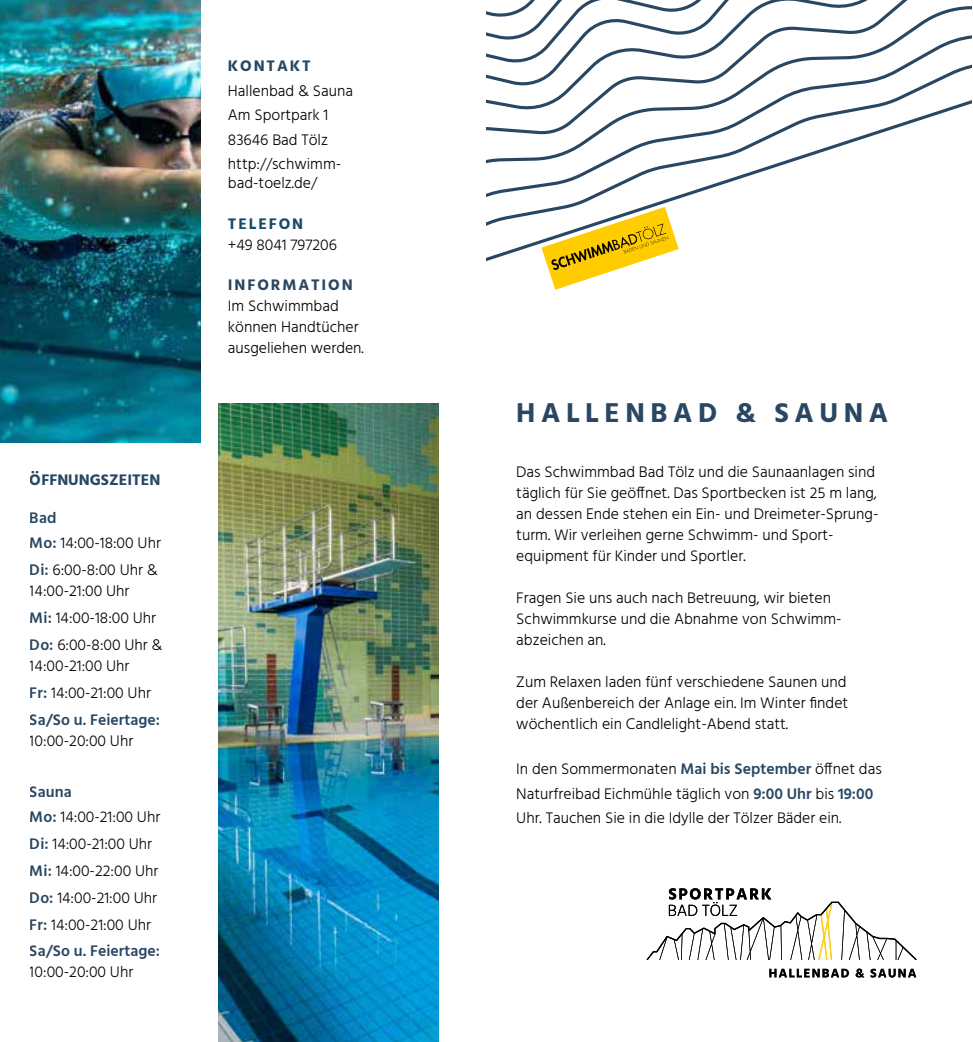
<style>
.page{position:relative;width:973px;height:1042px;background:#fff}
.page>*{position:absolute;margin:0;border:0;box-sizing:border-box;transform-origin:0 0}
.t1{font:700 28px "Hind";letter-spacing:.2em;color:#294762}
.t2{font:300 15.75px/21px "Hind";color:#000}
.t3{font:700 15.75px "Hind";letter-spacing:.12em;color:#294762}
.t4{font:700 15.75px "Hind";color:#294762}
.t5{font:700 15.75px "Hind";letter-spacing:.12em;color:#1a4a69}
.s1{font-weight:600;color:#294762}
</style>
<div class="page">
<svg style="left:486px;top:0;width:485px;height:262px"></svg>
<img style="left:0;top:0;width:201px;height:443px">
<img style="left:218px;top:403px;width:220px;height:639px">
<svg style="left:646px;top:888px;width:270px;height:72px"></svg>
<svg style="left:769px;top:969px;width:79px;height:8px"></svg>
<svg style="left:855px;top:968px;width:9px;height:9px"></svg>
<svg style="left:870px;top:969px;width:46px;height:8px"></svg>
<svg style="left:541px;top:207px;width:137px;height:83px"></svg>
<p class="t4" style="left:30px;top:471px;width:132px">ÖFFNUNGSZEITEN</p>
<p class="t2" style="left:30px;top:506px;width:133px;line-height:24.5px"><span class="s1">Bad<br>Mo:</span> 14:00-18:00 Uhr</p>
<p class="t2" style="left:30px;top:560px;width:129px"><span class="s1">Di:</span> 6:00-8:00 Uhr &amp;<br>14:00-21:00 Uhr</p>
<p class="t2" style="left:30px;top:605px;width:134px;line-height:26.9px"><span class="s1">Mi:</span> 14:00-18:00 Uhr<br><span class="s1">Do:</span> 6:00-8:00 Uhr &amp;</p>
<p class="t2" style="left:30px;top:653px;width:132px;line-height:26.9px">14:00-21:00 Uhr<br><span class="s1">Fr:</span> 14:00-21:00 Uhr<br><span class="s1">Sa/So u. Feiertage:</span></p>
<p class="t2" style="left:30px;top:730px;width:105px">10:00-20:00 Uhr</p>
<p class="t2" style="left:30px;top:780px;width:132px;line-height:24.5px"><span class="s1">Sauna<br>Mo:</span> 14:00-21:00 Uhr</p>
<p class="t2" style="left:30px;top:830px;width:132px;line-height:26.9px"><span class="s1">Di:</span> 14:00-21:00 Uhr<br><span class="s1">Mi:</span> 14:00-22:00 Uhr<br><span class="s1">Do:</span> 14:00-21:00 Uhr<br><span class="s1">Fr:</span> 14:00-21:00 Uhr<br><span class="s1">Sa/So u. Feiertage:</span></p>
<p class="t2" style="left:30px;top:962px;width:105px">10:00-20:00 Uhr</p>
<p class="t3" style="left:228px;top:57px;width:84px">KONTAKT</p>
<p class="t2" style="left:228px;top:79px;width:127px;line-height:24.5px">Hallenbad &amp; Sauna<br>Am Sportpark 1<br>83646 Bad Tölz http://schwimm-</p>
<p class="t2" style="left:228px;top:174px;width:91px">bad-toelz.de/</p>
<p class="t5" style="left:228px;top:214px;width:77px">TELEFON</p>
<p class="t2" style="left:228px;top:235px;width:110px">+49 8041 797206</p>
<p class="t3" style="left:228px;top:275px;width:126px">INFORMATION</p>
<p class="t2" style="left:228px;top:296px;width:137px">Im Schwimmbad können Handtücher ausgeliehen werden.</p>
<h1 class="t1" style="left:516px;top:396px;width:373px">HALLENBAD &amp; SAUNA</h1>
<p class="t2" style="left:516px;top:462px;width:363px">Das Schwimmbad Bad Tölz und die Saunaanlagen sind täglich für Sie geöffnet. Das Sportbecken ist 25 m lang, an dessen Ende stehen ein Ein- und Dreimeter-Sprung&shy;turm. Wir verleihen gerne Schwimm- und Sport&shy;equipment für Kinder und Sportler.</p>
<p class="t2" style="left:516px;top:588px;width:327px">Fragen Sie uns auch nach Betreuung, wir bieten<br>Schwimmkurse und die Abnahme von Schwimm&shy;abzeichen an.</p>
<p class="t2" style="left:516px;top:672px;width:333px;text-align:justify">Zum Relaxen laden fünf verschiedene Saunen und der Außenbereich der Anlage ein. Im Winter findet wöchentlich ein Candlelight-Abend statt.</p>
<p class="t2" style="left:516px;top:757px;width:367px;line-height:24.5px">In den Sommermonaten <span class="s1">Mai bis September</span> öffnet das<br>Naturfreibad Eichmühle täglich von <span class="s1">9:00 Uhr</span> bis <span class="s1">19:00<br></span>Uhr. Tauchen Sie in die Idylle der Tölzer Bäder ein.</p>
</div>
